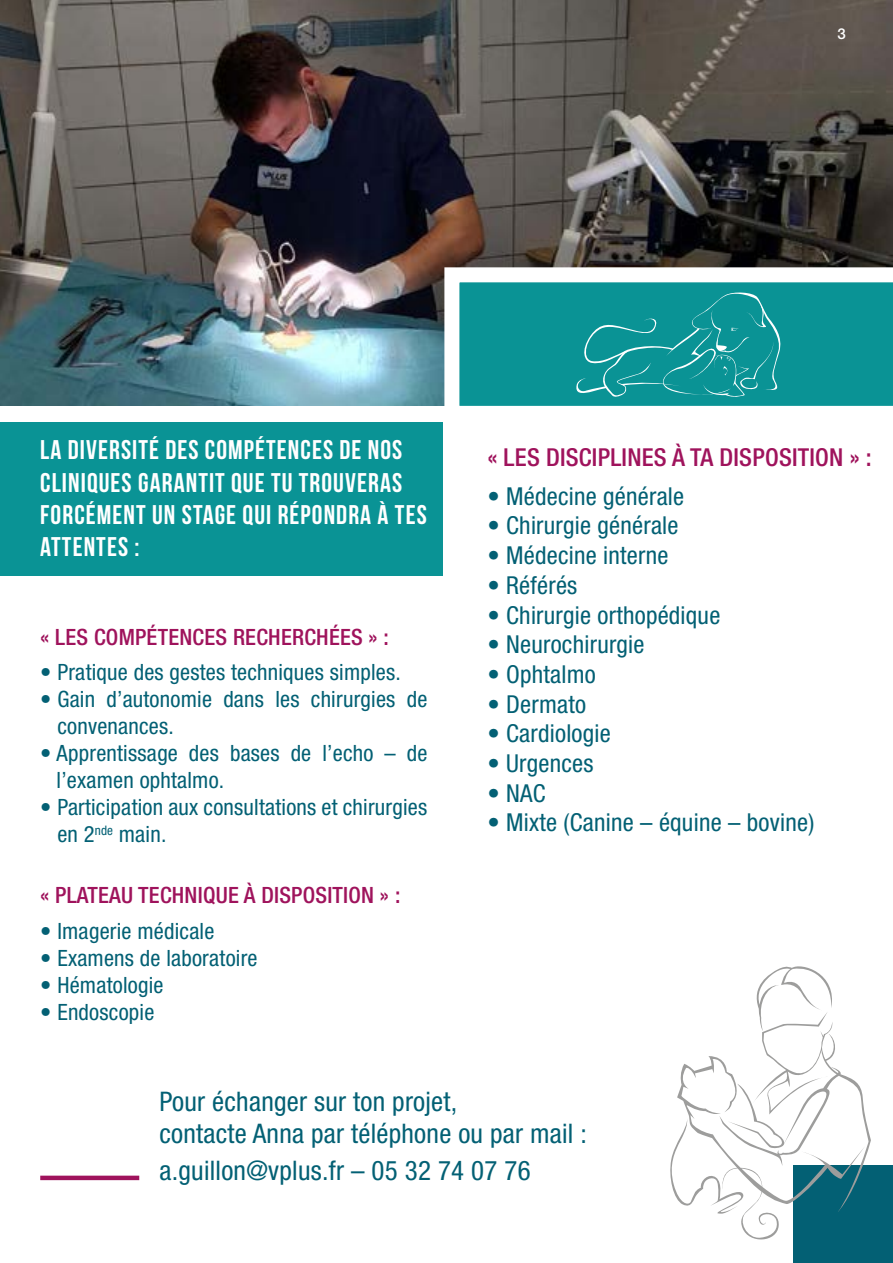
<style>
.page{position:relative;width:893px;height:1263px;background:#fff}
.page>*{position:absolute;margin:0;border:0;box-sizing:border-box;transform-origin:0 0}
.t1{font:700 27px/32.4px "Bebas Neue";letter-spacing:.04em;color:#fff}
.t2{font:condensed 27px/32.4px "Helvetica Neue LT Pro";letter-spacing:.01em;color:#036074}
.t3{font:condensed 24.75px "Helvetica Neue LT Pro";letter-spacing:.01em;color:#036074}
.t4{font:500 condensed 24.75px "Helvetica Neue LT Pro";letter-spacing:.01em;color:#9f135c}
.t5{font:condensed 22.5px/27px "Helvetica Neue LT Pro";letter-spacing:.01em;color:#036074}
.t6{font:500 condensed 22.5px "Helvetica Neue LT Pro";letter-spacing:.01em;color:#9f135c}
.t7{font:500 15px "Helvetica Neue LT Pro";color:#fff}
</style>
<div class="page">
<img style="left:0;top:0;width:893px;height:406px">
<svg style="left:444px;top:267px;width:449px;height:139px"></svg>
<div style="left:0;top:422px;width:443px;height:154px;background:#0a9395"></div>
<hr style="left:40px;top:1176px;width:99px;height:4px;background:#9f135c">
<div style="left:793px;top:1165px;width:100px;height:98px;background:#036074"></div>
<svg style="left:670px;top:966px;width:201px;height:274px"></svg>
<svg style="left:575px;top:291px;width:208px;height:106px;background:#19999b"></svg>
<p class="t7" style="left:838px;top:24px;width:10px">3</p>
<p class="t1" style="left:40px;top:433px;width:388px">LA DIVERSITÉ DES COMPÉTENCES DE NOS<br>CLINIQUES GARANTIT QUE TU TROUVERAS<br>FORCÉMENT UN STAGE QUI RÉPONDRA À TES<br>ATTENTES :</p>
<p class="t6" style="left:40px;top:623px;width:350px">« LES COMPÉTENCES RECHERCHÉES » :</p>
<p class="t5" style="left:40px;top:659px;width:362px">• Pratique des gestes techniques simples.</p>
<p class="t5" style="left:57px;top:686px;width:371px;text-indent:-17px">• Gain d’autonomie dans les chirurgies de convenances.</p>
<p class="t5" style="left:57px;top:740px;width:372px;text-indent:-16px">• Apprentissage des bases de l’echo – de l’examen ophtalmo.</p>
<p class="t5" style="left:57px;top:794px;width:371px;text-indent:-17px">• Participation aux consultations et chirurgies en 2<sup>nde</sup> main.</p>
<p class="t6" style="left:40px;top:882px;width:362px">« PLATEAU TECHNIQUE À DISPOSITION » :</p>
<p class="t5" style="left:40px;top:917px;width:176px">• Imagerie médicale</p>
<p class="t5" style="left:40px;top:944px;width:219px">• Examens de laboratoire</p>
<p class="t5" style="left:40px;top:971px;width:125px">• Hématologie</p>
<p class="t5" style="left:40px;top:998px;width:116px">• Endoscopie</p>
<p class="t4" style="left:487px;top:442px;width:386px">« LES DISCIPLINES À TA DISPOSITION » :</p>
<p class="t3" style="left:487px;top:482px;width:198px">• Médecine générale</p>
<p class="t3" style="left:487px;top:511px;width:193px">• Chirurgie générale</p>
<p class="t3" style="left:487px;top:541px;width:183px">• Médecine interne</p>
<p class="t3" style="left:487px;top:571px;width:91px">• Référés</p>
<p class="t3" style="left:487px;top:600px;width:234px">• Chirurgie orthopédique</p>
<p class="t3" style="left:487px;top:630px;width:159px">• Neurochirurgie</p>
<p class="t3" style="left:487px;top:660px;width:110px">• Ophtalmo</p>
<p class="t3" style="left:487px;top:689px;width:100px">• Dermato</p>
<p class="t3" style="left:487px;top:719px;width:125px">• Cardiologie</p>
<p class="t3" style="left:487px;top:749px;width:108px">• Urgences</p>
<p class="t3" style="left:487px;top:779px;width:60px">• NAC</p>
<p class="t3" style="left:487px;top:808px;width:328px">• Mixte (Canine – équine – bovine)</p>
<p class="t2" style="left:159px;top:1085px;width:429px">Pour échanger sur ton projet,<br>contacte Anna par téléphone ou par mail :</p>
<p class="t2" style="left:159px;top:1154px;width:373px">a.guillon@vplus.fr – 05 32 74 07 76</p>
</div>
